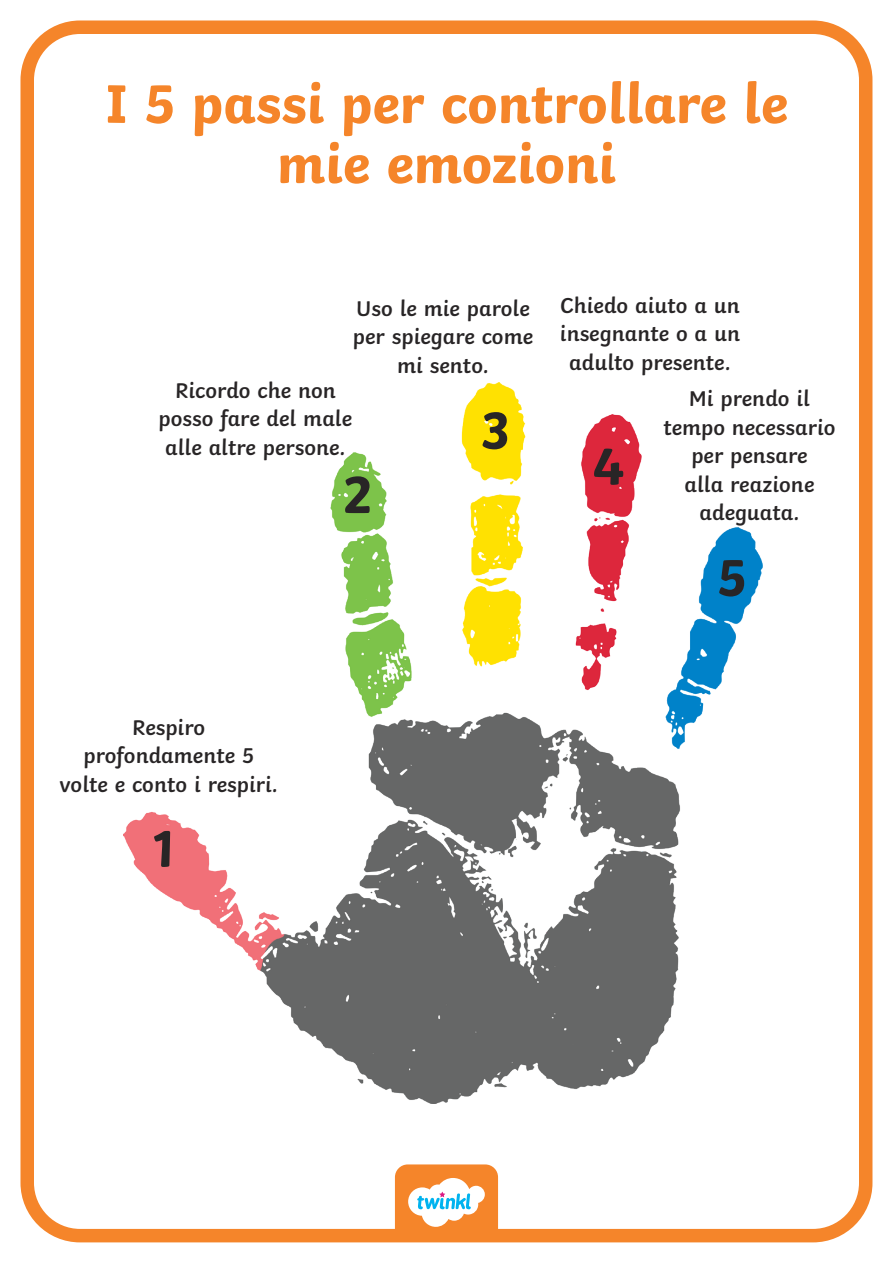
<style>
.page{position:relative;width:893px;height:1263px;background:#fff}
.page>*{position:absolute;margin:0;border:0;box-sizing:border-box;transform-origin:0 0}
.Heading_1{font:700 57px/60px "Twinkl";color:#f5852a;text-align:center}
.Heading_1-2{font:700 54.15px "Twinkl";color:#282526}
.Heading_4{font:600 22.5px/28.5px "Twinkl";color:#282526;text-align:center}
</style>
<div class="page">
<img style="left:123px;top:383px;width:640px;height:721px">
<div style="left:20px;top:20px;width:852px;height:1222px;border:14px solid #f5852a;border-radius:53px"></div>
<svg style="left:395px;top:1164px;width:103px;height:76px"></svg>
<p class="Heading_1" style="left:105px;top:68px;width:685px">I 5 passi per controllare le mie emozioni</p>
<p class="Heading_4" style="left:353px;top:292px;width:182px">Uso le mie parole per spiegare come mi sento.</p>
<p class="Heading_4" style="left:560px;top:289px;width:182px">Chiedo aiuto a un insegnante o a un adulto presente.</p>
<p class="Heading_4" style="left:663px;top:382px;width:174px">Mi prendo il tempo necessario per pensare<br>alla reazione adeguata.</p>
<p class="Heading_4" style="left:159px;top:374px;width:195px">Ricordo che non posso fare del male alle altre persone.</p>
<p class="Heading_1-2" style="left:481px;top:386px;width:30px">3</p>
<p class="Heading_1-2" style="left:593px;top:422px;width:33px">4</p>
<p class="Heading_1-2" style="left:344px;top:450px;width:30px">2</p>
<p class="Heading_4" style="left:59px;top:710px;width:220px">Respiro profondamente 5 volte e conto i respiri.</p>
<p class="Heading_1-2" style="left:153px;top:804px;width:24px">1</p>
<p class="Heading_1-2" style="left:717px;top:533px;width:31px">5</p>
</div>
